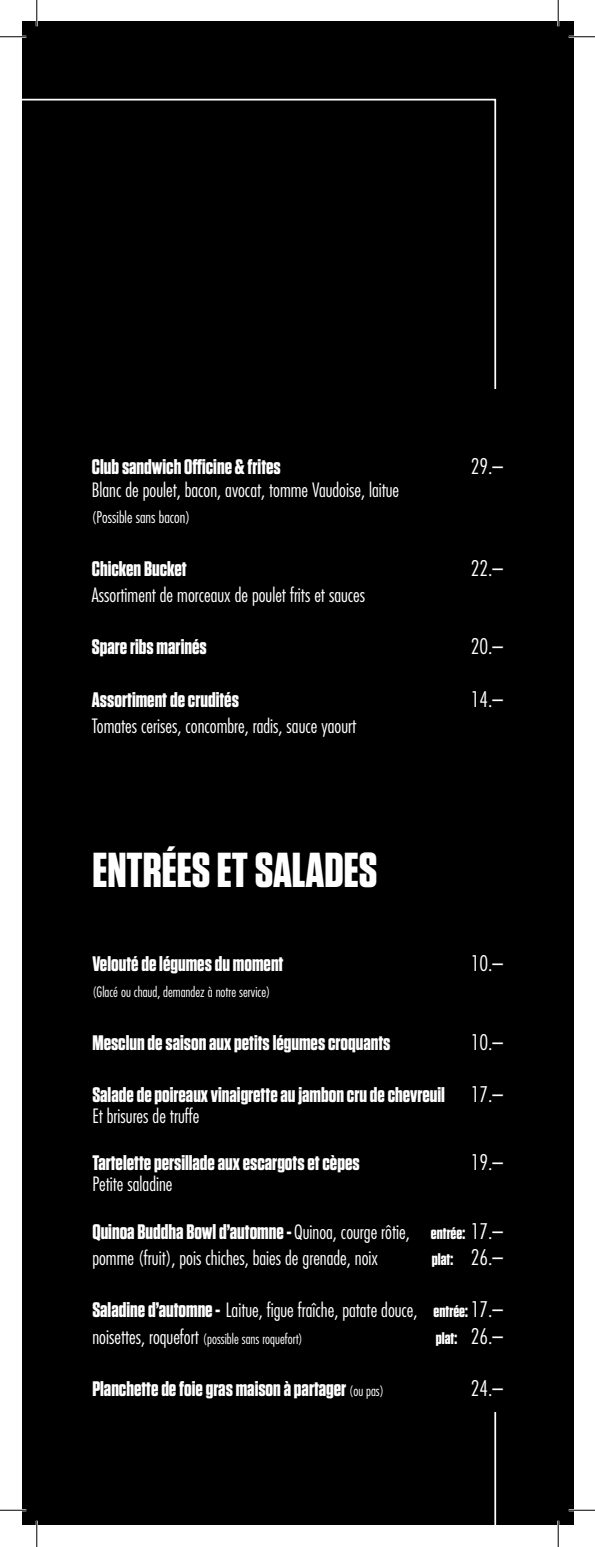
<style>
.page{position:relative;width:595px;height:1547px;background:#fff}
.page>*{position:absolute;margin:0;border:0;box-sizing:border-box;transform-origin:0 0}
.TITRE{font:700 49px "Tungsten";color:#fff}
.Style_de_paragraphe{font:700 21px "Tungsten";color:#fff}
.Style_de_paragraphe-2{font:300 condensed 21px "Futura";color:#fff}
.Style_de_paragraphe-3{font:300 condensed 19.25px "Futura";color:#fff}
.t1{font:700 16.62px "Tungsten";color:#fff}
.Style_de_paragraphe-4{font:300 condensed 15.75px "Futura";color:#fff}
.t2{font:300 condensed 14px "Futura";color:#fff}
.s1{font-family:"Futura";font-weight:300;font-stretch:condensed}
.s2{font-family:"Futura";font-weight:300;font-stretch:condensed;font-size:19.25px}
.s3{font-size:16.62px}
.s4{font-family:"Futura";font-weight:300;font-stretch:condensed;font-size:21px}
.s5{font-family:"Tungsten";font-weight:700;font-stretch:normal;font-size:21px}
.s6{font-family:"Tungsten";font-weight:700;font-stretch:normal;font-size:16.62px}
.s7{font-size:21px}
.s8{font-size:19.25px}
.s9{font-family:"Futura";font-weight:300;font-stretch:condensed;font-size:14px}
</style>
<div class="page">
<div style="left:22px;top:22px;width:550px;height:1503px;background:#000"></div>
<hr style="left:0;top:36px;width:26px;height:2px;background:#fff">
<hr style="left:568px;top:36px;width:26px;height:2px;background:#fff">
<hr style="left:0;top:1509px;width:26px;height:2px;background:#fff">
<hr style="left:568px;top:1509px;width:26px;height:2px;background:#fff">
<hr style="left:36px;top:0;width:2px;height:26px;background:#fff">
<hr style="left:36px;top:1521px;width:2px;height:26px;background:#fff">
<hr style="left:557px;top:0;width:2px;height:26px;background:#fff">
<hr style="left:557px;top:1521px;width:2px;height:26px;background:#fff">
<svg style="left:0;top:36px;width:26px;height:1px"></svg>
<svg style="left:568px;top:36px;width:26px;height:1px"></svg>
<svg style="left:0;top:1510px;width:26px;height:1px"></svg>
<svg style="left:568px;top:1510px;width:26px;height:1px"></svg>
<svg style="left:36px;top:0;width:1px;height:26px"></svg>
<svg style="left:36px;top:1521px;width:1px;height:26px"></svg>
<svg style="left:557px;top:0;width:1px;height:26px"></svg>
<svg style="left:557px;top:1521px;width:1px;height:26px"></svg>
<p class="Style_de_paragraphe" style="left:92px;top:455px;width:190px">Club sandwich Officine &amp; frites</p>
<p class="Style_de_paragraphe-2" style="left:470px;top:454px;width:34px">29.–</p>
<p class="Style_de_paragraphe-3" style="left:92px;top:478px;width:308px">Blanc de poulet, bacon, avocat, tomme Vaudoise, laitue</p>
<p class="Style_de_paragraphe-4" style="left:92px;top:508px;width:100px">(Possible sans bacon)</p>
<p class="Style_de_paragraphe" style="left:92px;top:557px;width:96px">Chicken Bucket</p>
<p class="Style_de_paragraphe-2" style="left:470px;top:555px;width:34px">22.–</p>
<p class="Style_de_paragraphe-3" style="left:92px;top:583px;width:275px">Assortiment de morceaux de poulet frits et sauces</p>
<p class="Style_de_paragraphe" style="left:92px;top:636px;width:116px">Spare ribs marinés</p>
<p class="Style_de_paragraphe-2" style="left:470px;top:634px;width:34px">20.–</p>
<p class="Style_de_paragraphe" style="left:92px;top:688px;width:148px">Assortiment de crudités</p>
<p class="Style_de_paragraphe-2" style="left:470px;top:687px;width:34px">14.–</p>
<p class="Style_de_paragraphe-3" style="left:92px;top:714px;width:266px">Tomates cerises, concombre, radis, sauce yaourt</p>
<p class="TITRE" style="left:92px;top:844px;width:286px">ENTRÉES ET SALADES</p>
<p class="Style_de_paragraphe" style="left:92px;top:952px;width:192px">Velouté de légumes du moment</p>
<p class="Style_de_paragraphe-2" style="left:470px;top:951px;width:34px">10.–</p>
<p class="t2" style="left:92px;top:984px;width:179px">(Glacé ou chaud, demandez à notre service)</p>
<p class="Style_de_paragraphe" style="left:92px;top:1031px;width:299px">Mesclun de saison aux petits légumes croquants</p>
<p class="Style_de_paragraphe-2" style="left:470px;top:1029px;width:34px">10.–</p>
<p class="Style_de_paragraphe" style="left:92px;top:1083px;width:412px">Salade de poireaux vinaigrette au jambon cru de chevreuil <span class="s1">17.–</span></p>
<p class="Style_de_paragraphe-3" style="left:92px;top:1104px;width:109px">Et brisures de truffe</p>
<p class="Style_de_paragraphe" style="left:92px;top:1152px;width:268px">Tartelette persillade aux escargots et cèpes</p>
<p class="Style_de_paragraphe-2" style="left:470px;top:1150px;width:34px">19.–</p>
<p class="Style_de_paragraphe-3" style="left:92px;top:1173px;width:82px">Petite saladine</p>
<p class="Style_de_paragraphe" style="left:92px;top:1220px;width:412px">Quinoa Buddha Bowl d’automne - <span class="s2">Quinoa, courge rôtie,</span> <span class="s3">entrée:</span> <span class="s1">17.–</span></p>
<p class="Style_de_paragraphe-3" style="left:92px;top:1246px;width:287px">pomme (fruit), pois chiches, baies de grenade, noix</p>
<p class="t1" style="left:431px;top:1250px;width:73px">plat: <span class="s4">26.–</span></p>
<p class="Style_de_paragraphe-3" style="left:92px;top:1299px;width:412px"><span class="s5">Saladine d’automne -</span> Laitue, figue fraîche, patate douce, <span class="s6">entrée:</span> <span class="s7">17.–</span></p>
<p class="t2" style="left:92px;top:1330px;width:212px"><span class="s8">noisettes, roquefort</span> (possible sans roquefort)</p>
<p class="t1" style="left:435px;top:1329px;width:69px">plat: <span class="s4">26.–</span></p>
<p class="Style_de_paragraphe" style="left:92px;top:1377px;width:293px">Planchette de foie gras maison à partager <span class="s9">(ou pas)</span></p>
<p class="Style_de_paragraphe-2" style="left:470px;top:1376px;width:34px">24.–</p>
</div>
